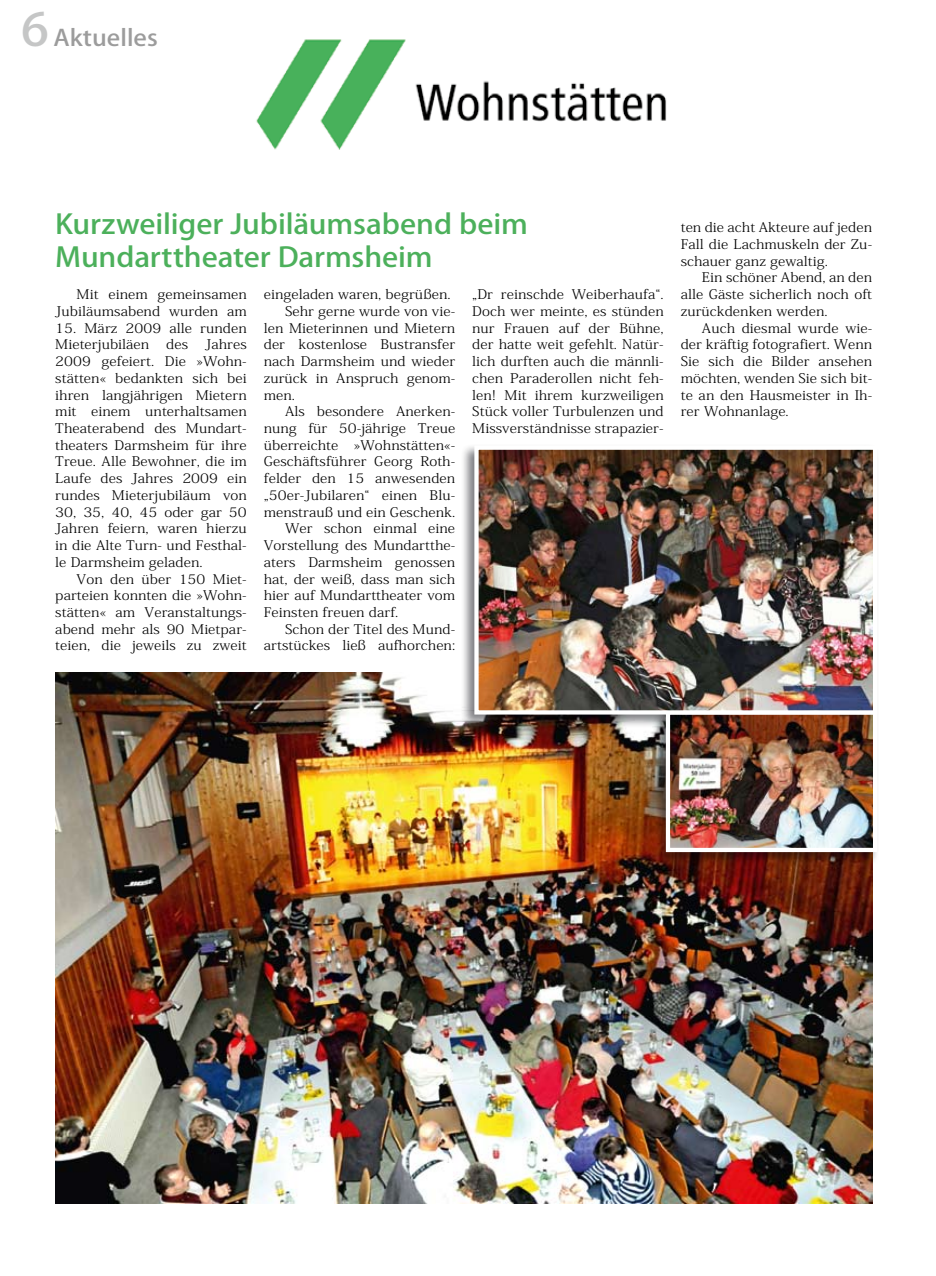
<style>
.page{position:relative;width:936px;height:1276px;background:#fff}
.page>*{position:absolute;margin:0;border:0;box-sizing:border-box;transform-origin:0 0}
.t1{font:500 27px/33px "Koz Go Std";letter-spacing:-.005em;color:#4cb05b;scale:1.1 1}
.t2{font:500 22.5px "Koz Go Std";color:#9c9c9c;scale:1.1 1}
.t3{font:300 13.2px/16.6px "Koz Min Std";letter-spacing:.005em;color:#000;text-align:justify;scale:1.1 1}
.s1{font-size:45px;color:#c5c6c6}
</style>
<div class="page">
<img style="left:55px;top:672px;width:817px;height:531px">
<img style="left:256px;top:39px;width:411px;height:111px">
<div style="left:460px;top:443px;width:419px;height:423px;background:#02010a;opacity:.5"></div>
<img style="left:670px;top:715px;width:202px;height:132px">
<div style="left:665px;top:710px;width:212px;height:142px;border:4px solid #fff"></div>
<img style="left:479px;top:450px;width:393px;height:259px">
<div style="left:474px;top:445px;width:403px;height:269px;border:4px solid #fff"></div>
<h2 class="t2" style="left:21px;top:23px;width:126px"><span class="s1">6</span> Aktuelles</h2>
<h1 class="t1" style="left:55px;top:209px;width:431px">Kurzweiliger Jubiläumsabend beim<br>Mundarttheater Darmsheim</h1>
<p class="t3" style="left:264px;top:286px;width:171px">eingeladen waren, begrüßen.</p>
<p class="t3" style="left:285px;top:303px;width:156px">Sehr gerne wurde von vie-</p>
<p class="t3" style="left:264px;top:319px;width:175px">len Mieterinnen und Mietern</p>
<p class="t3" style="left:264px;top:336px;width:175px">der kostenlose Bustransfer</p>
<p class="t3" style="left:264px;top:353px;width:175px">nach Darmsheim und wieder</p>
<p class="t3" style="left:264px;top:370px;width:175px">zurück in Anspruch genom-</p>
<p class="t3" style="left:264px;top:386px;width:30px">men.</p>
<p class="t3" style="left:285px;top:403px;width:156px">Als besondere Anerken-</p>
<p class="t3" style="left:264px;top:420px;width:175px">nung für 50-jährige Treue</p>
<p class="t3" style="left:264px;top:437px;width:174px">überreichte »Wohnstätten«-</p>
<p class="t3" style="left:264px;top:453px;width:175px">Geschäftsführer Georg Roth-</p>
<p class="t3" style="left:264px;top:470px;width:175px">felder den 15 anwesenden</p>
<p class="t3" style="left:264px;top:487px;width:175px">„50er-Jubilaren“ einen Blu-</p>
<p class="t3" style="left:264px;top:503px;width:175px">menstrauß und ein Geschenk.</p>
<p class="t3" style="left:285px;top:520px;width:156px">Wer schon einmal eine</p>
<p class="t3" style="left:264px;top:537px;width:175px">Vorstellung des Mundartthe-</p>
<p class="t3" style="left:264px;top:554px;width:175px">aters Darmsheim genossen</p>
<p class="t3" style="left:264px;top:570px;width:175px">hat, der weiß, dass man sich</p>
<p class="t3" style="left:264px;top:587px;width:175px">hier auf Mundarttheater vom</p>
<p class="t3" style="left:264px;top:604px;width:124px">Feinsten freuen darf.</p>
<p class="t3" style="left:285px;top:621px;width:156px">Schon der Titel des Mund-</p>
<p class="t3" style="left:264px;top:637px;width:175px">artstückes ließ aufhorchen:</p>
<p class="t3" style="left:472px;top:286px;width:175px">„Dr reinschde Weiberhaufa“.<br>Doch wer meinte, es stünden nur Frauen auf der Bühne, der hatte weit gefehlt. Natür&shy;lich durften auch die männli&shy;chen Paraderollen nicht feh&shy;len! Mit ihrem kurzweiligen Stück voller Turbulenzen und Missverständnisse strapazier-</p>
<p class="t3" style="left:55px;top:286px;width:175px;text-align:right">Mit einem gemeinsamen<br>Jubiläumsabend wurden am</p>
<p class="t3" style="left:55px;top:319px;width:175px">15. März 2009 alle runden<br>Mieterjubiläen</p>
<p class="t3" style="left:55px;top:336px;width:175px;text-indent:150px">Jahres 2009 gefeiert. Die »Wohn&shy;stätten« bedankten sich bei ihren langjährigen Mietern mit einem unterhaltsamen Theaterabend des Mundart&shy;theaters Darmsheim für ihre Treue. Alle Bewohner, die im Laufe des Jahres 2009 ein rundes Mieterjubiläum von 30, 35, 40, 45 oder gar 50<br>Jahren feiern, waren hierzu in die Alte Turn- und Festhal&shy;le Darmsheim geladen.</p>
<p class="t3" style="left:55px;top:570px;width:175px;text-indent:21px">Von den über 150 Miet&shy;parteien konnten die »Wohn&shy;stätten« am Veranstaltungs&shy;abend mehr als 90 Mietpar&shy;teien, die jeweils zu zweit</p>
<p class="t3" style="left:166px;top:336px;width:21px">des</p>
<p class="t3" style="left:680px;top:219px;width:175px">ten die acht Akteure auf jeden Fall die Lachmuskeln der Zu&shy;schauer ganz gewaltig.</p>
<p class="t3" style="left:680px;top:269px;width:175px;text-indent:21px">Ein schöner Abend, an den alle Gäste sicherlich noch oft zurückdenken werden.</p>
<p class="t3" style="left:680px;top:319px;width:175px;text-indent:21px">Auch diesmal wurde wie&shy;der kräftig fotografiert. Wenn Sie sich die Bilder ansehen möchten, wenden Sie sich bit&shy;te an den Hausmeister in Ih&shy;rer Wohnanlage.</p>
</div>
